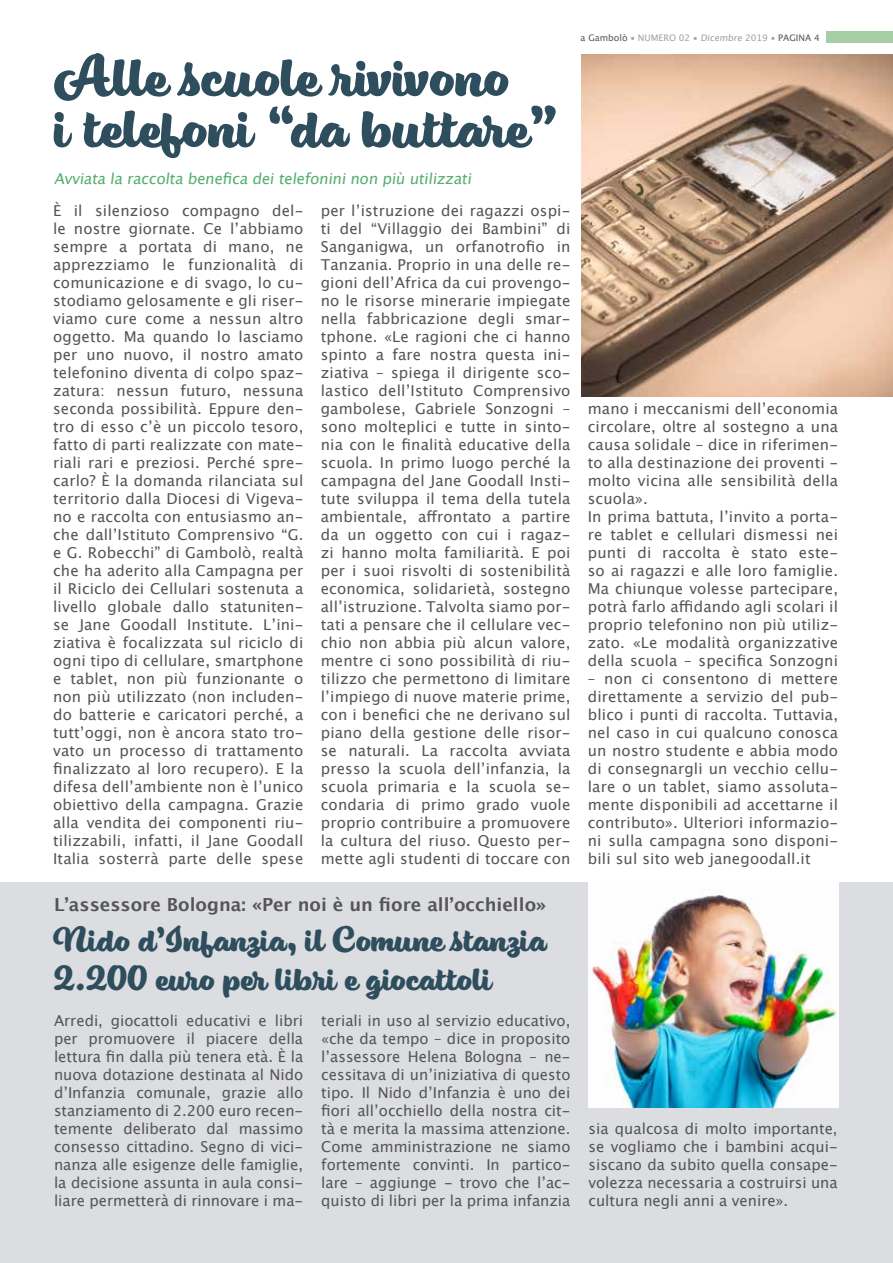
<style>
.page{position:relative;width:893px;height:1263px;background:#fff}
.page>*{position:absolute;margin:0;border:0;box-sizing:border-box;transform-origin:0 0}
.t1{font:55.5px/51.2px "Eds Market Bold Script";color:#2e4e5d}
.t2{font:33px/39.6px "Eds Market Bold Script";color:#2e4e5d}
.t3{font:700 18px "Lucida Grande";color:#555554}
.t4{font:15px/18px "Lucida Grande";letter-spacing:.01em;color:#555554;text-align:justify}
.t5{font:15px "Lucida Grande";color:#54af6d}
.t6{font:9px "Lucida Grande";color:#a29e9e}
.s1{color:#555554}
</style>
<div class="page">
<div style="left:826px;top:31px;width:67px;height:12px;background:#a6cfa8"></div>
<img style="left:581px;top:54px;width:311px;height:343px">
<hr style="left:892px;top:0;width:1px;height:1263px;background:#f1f7f1">
<div style="left:0;top:882px;width:893px;height:381px;background:#dbdde1"></div>
<img style="left:589px;top:882px;width:250px;height:226px">
<h1 class="t1" style="left:54px;top:51px;width:504px">Alle scuole rivivono<br>i telefoni “da buttare”</h1>
<p class="t5" style="left:54px;top:170px;width:422px">Avviata la raccolta benefica dei telefonini non più utilizzati</p>
<p class="t4" style="left:53px;top:202px;width:252px">È il silenzioso compagno del&shy;le nostre giornate. Ce l’abbiamo sempre a portata di mano, ne apprezziamo le funzionalità di comunicazione e di svago, lo cu&shy;stodiamo gelosamente e gli riser&shy;viamo cure come a nessun altro oggetto. Ma quando lo lasciamo per uno nuovo, il nostro amato telefonino diventa di colpo spaz&shy;zatura: nessun futuro, nessuna seconda possibilità. Eppure den&shy;tro di esso c’è un piccolo tesoro, fatto di parti realizzate con mate&shy;riali rari e preziosi. Perché spre&shy;carlo? È la domanda rilanciata sul territorio dalla Diocesi di Vigeva&shy;no e raccolta con entusiasmo an&shy;che dall’Istituto Comprensivo “G. e G. Robecchi” di Gambolò, realtà che ha aderito alla Campagna per il Riciclo dei Cellulari sostenuta a livello globale dallo statuniten&shy;se Jane Goodall Institute. L’ini&shy;ziativa è focalizzata sul riciclo di ogni tipo di cellulare, smartphone e tablet, non più funzionante o non più utilizzato (non includen&shy;do batterie e caricatori perché, a tutt’oggi, non è ancora stato tro&shy;vato un processo di trattamento finalizzato al loro recupero). E la difesa dell’ambiente non è l’unico obiettivo della campagna. Grazie alla vendita dei componenti riu&shy;tilizzabili, infatti, il Jane Goodall Italia sosterrà parte delle spese</p>
<p class="t4" style="left:321px;top:202px;width:251px">per l’istruzione dei ragazzi ospi&shy;ti del “Villaggio dei Bambini” di Sanganigwa, un orfanotrofio in Tanzania. Proprio in una delle re&shy;gioni dell’Africa da cui provengo&shy;no le risorse minerarie impiegate nella fabbricazione degli smar&shy;tphone. «Le ragioni che ci hanno spinto a fare nostra questa ini&shy;ziativa – spiega il dirigente sco&shy;lastico dell’Istituto Comprensivo gambolese, Gabriele Sonzogni – sono molteplici e tutte in sinto&shy;nia con le finalità educative della scuola. In primo luogo perché la campagna del Jane Goodall Insti&shy;tute sviluppa il tema della tutela ambientale, affrontato a partire da un oggetto con cui i ragaz&shy;zi hanno molta familiarità. E poi per i suoi risvolti di sostenibilità economica, solidarietà, sostegno all’istruzione. Talvolta siamo por&shy;tati a pensare che il cellulare vec&shy;chio non abbia più alcun valore, mentre ci sono possibilità di riu&shy;tilizzo che permettono di limitare l’impiego di nuove materie prime, con i benefici che ne derivano sul piano della gestione delle risor&shy;se naturali. La raccolta avviata presso la scuola dell’infanzia, la scuola primaria e la scuola se&shy;condaria di primo grado vuole proprio contribuire a promuovere la cultura del riuso. Questo per&shy;mette agli studenti di toccare con</p>
<p class="t6" style="left:581px;top:32px;width:241px"><span class="s1">a Gambolò</span> ▪ NUMERO 02 ▪ Dicembre 2019 ▪ <span class="s1">PAGINA 4</span></p>
<p class="t4" style="left:588px;top:400px;width:252px;text-align:left">mano i meccanismi dell’economia circolare, oltre al sostegno a una causa solidale – dice in riferimen&shy;to alla destinazione dei proventi - molto vicina alle sensibilità della scuola».<br>In prima battuta, l’invito a porta&shy;re tablet e cellulari dismessi nei punti di raccolta è stato este&shy;so ai ragazzi e alle loro famiglie.<br>Ma chiunque volesse partecipare, potrà farlo affidando agli scolari il proprio telefonino non più utiliz&shy;zato. «Le modalità organizzative della scuola – specifica Sonzogni</p>
<p class="t4" style="left:588px;top:670px;width:252px">– non ci consentono di mettere direttamente a servizio del pub&shy;blico i punti di raccolta. Tuttavia, nel caso in cui qualcuno conosca un nostro studente e abbia modo di consegnargli un vecchio cellu&shy;lare o un tablet, siamo assoluta&shy;mente disponibili ad accettarne il contributo». Ulteriori informazio&shy;ni sulla campagna sono disponi&shy;bili sul sito web janegoodall.it</p>
<p class="t3" style="left:54px;top:890px;width:494px">L’assessore Bologna: «Per noi è un fiore all’occhiello»</p>
<h2 class="t2" style="left:54px;top:919px;width:494px">Nido d’Infanzia, il Comune stanzia<br>2.200 euro per libri e giocattoli</h2>
<p class="t4" style="left:54px;top:1012px;width:251px">Arredi, giocattoli educativi e libri per promuovere il piacere della lettura fin dalla più tenera età. È la nuova dotazione destinata al Nido d’Infanzia comunale, grazie allo stanziamento di 2.200 euro recen&shy;temente deliberato dal massimo consesso cittadino. Segno di vici&shy;nanza alle esigenze delle famiglie, la decisione assunta in aula consi&shy;liare permetterà di rinnovare i ma-</p>
<p class="t4" style="left:321px;top:1012px;width:251px">teriali in uso al servizio educativo, «che da tempo – dice in proposito l’assessore Helena Bologna – ne&shy;cessitava di un’iniziativa di questo tipo. Il Nido d’Infanzia è uno dei fiori all’occhiello della nostra cit&shy;tà e merita la massima attenzione.<br>Come amministrazione ne siamo fortemente convinti. In partico&shy;lare – aggiunge - trovo che l’ac&shy;quisto di libri per la prima infanzia</p>
<p class="t4" style="left:588px;top:1120px;width:251px">sia qualcosa di molto importante, se vogliamo che i bambini acqui&shy;siscano da subito quella consape&shy;volezza necessaria a costruirsi una cultura negli anni a venire».</p>
</div>
